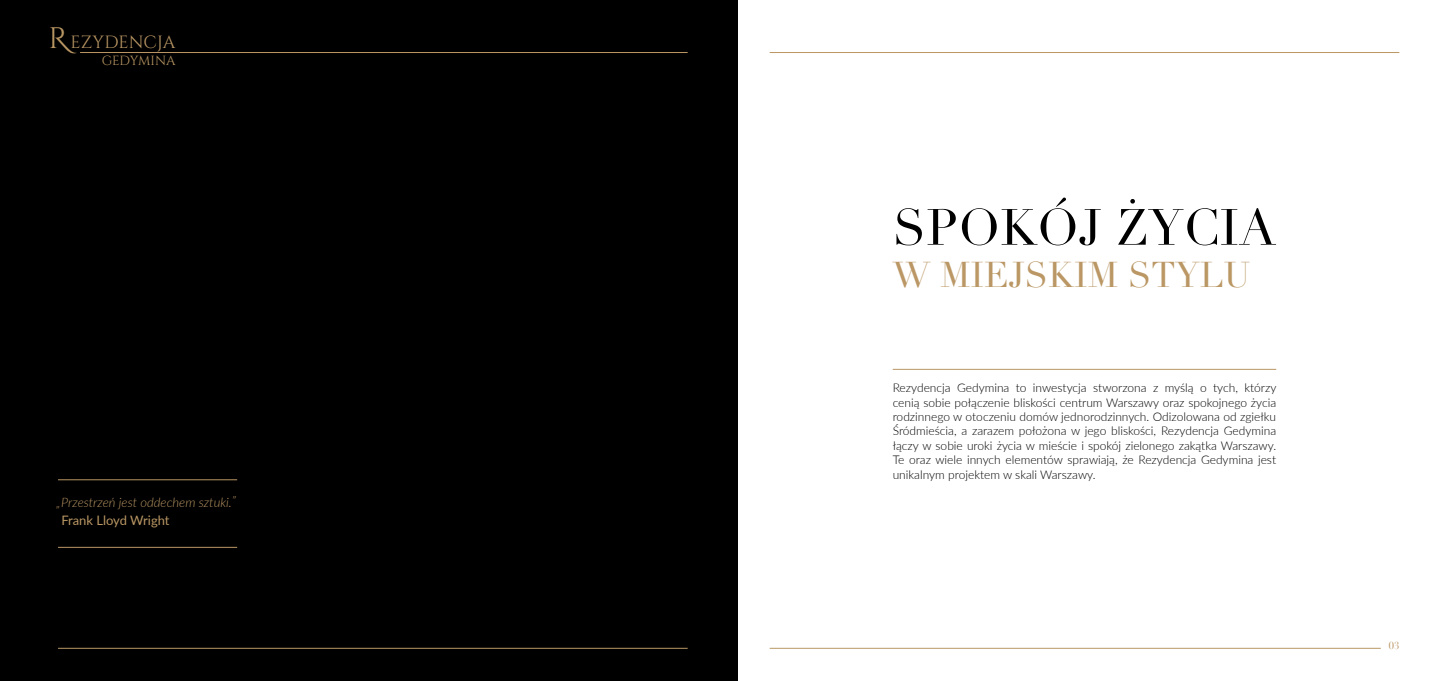
<style>
.page{position:relative;width:1446px;height:681px;background:#fff}
.page>*{position:absolute;margin:0;border:0;box-sizing:border-box;transform-origin:0 0}
.t1{font:50px "Didot";color:#000}
.t2{font:35px "Didot";color:#ba9764}
.t3{font:17.7px "Cinzel";letter-spacing:.01em;color:#ba9764}
.t4{font:13.3px "Cinzel";letter-spacing:-.015em;color:#ba9764}
.t5{font:italic 300 13px "Lato";color:#ba9764}
.t6{font:13px "Lato";color:#ba9764}
.t7{font:300 12px/14.4px "Lato";color:#000;text-align:justify}
.t8{font:10px "Didot";color:#ba9764}
.s1{font-family:"Cinzel Decorative";font-size:29.6px}
</style>
<div class="page">
<div style="left:0;top:0;width:737px;height:680px;background:#000"></div>
<hr style="left:58px;top:547px;width:179px;height:1px;background:#ba9764">
<hr style="left:58px;top:479px;width:179px;height:1px;background:#ba9764">
<hr style="left:80px;top:52px;width:608px;height:1px;background:#ba9764">
<hr style="left:58px;top:647px;width:630px;height:1px;background:#ba9764">
<hr style="left:893px;top:369px;width:383px;height:1px;background:#ba9764">
<hr style="left:770px;top:52px;width:629px;height:1px;background:#ba9764">
<hr style="left:770px;top:647px;width:610px;height:1px;background:#ba9764">
<h3 class="t3" style="left:49px;top:31px;width:128px"><span class="s1">R</span>EZYDENCJA</h3>
<p class="t4" style="left:102px;top:53px;width:75px">GEDYMINA</p>
<p class="t5" style="left:237px;top:502px;width:6px;rotate:-180deg">“</p>
<p class="t5" style="left:61px;top:493px;width:172px">Przestrzeń jest oddechem sztuki.</p>
<p class="t6" style="left:61px;top:510px;width:110px">Frank Lloyd Wright</p>
<p class="t5" style="left:60px;top:512px;width:6px;rotate:-180deg">“</p>
<h1 class="t1" style="left:893px;top:197px;width:385px">SPOKÓJ ŻYCIA</h1>
<h2 class="t2" style="left:893px;top:253px;width:359px">W MIEJSKIM STYLU</h2>
<p class="t7" style="left:893px;top:380px;width:385px">Rezydencja Gedymina to inwestycja stworzona z myślą o tych, którzy cenią sobie połączenie bliskości centrum Warszawy oraz spokojnego życia rodzinnego w otoczeniu domów jednorodzinnych. Odizolowana od zgiełku Śródmieścia, a zarazem położona w jego bliskości, Rezydencja Gedymina łączy w sobie uroki życia w mieście i spokój zielonego zakątka Warszawy.<br>Te oraz wiele innych elementów sprawiają, że Rezydencja Gedymina jest unikalnym projektem w skali Warszawy.</p>
<p class="t8" style="left:1389px;top:638px;width:12px">03</p>
</div>
